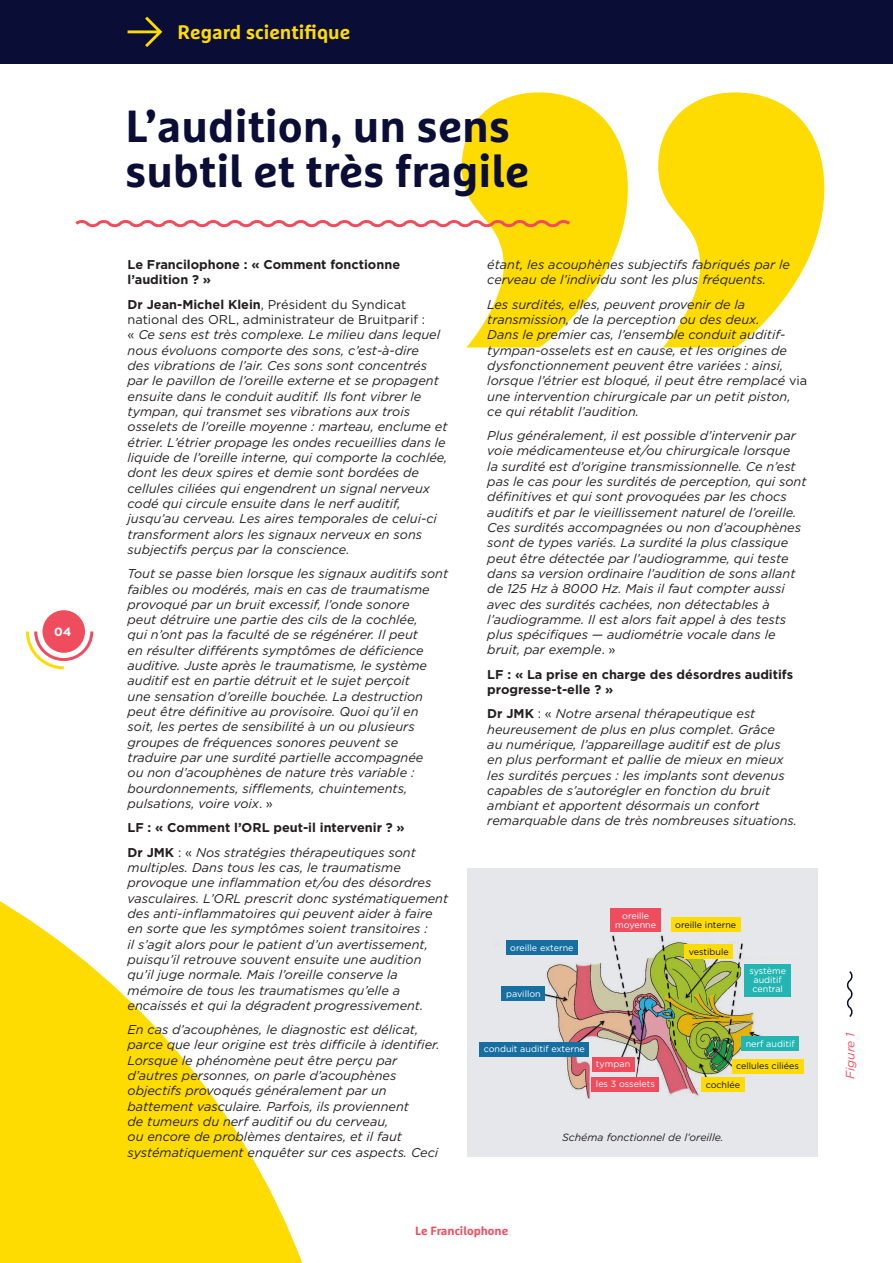
<style>
.page{position:relative;width:893px;height:1263px;background:#fff}
.page>*{position:absolute;margin:0;border:0;box-sizing:border-box;transform-origin:0 0}
.TITRE_H1{font:700 45px/45px "Marselis Pro";color:#0a0d36}
.TITRE_H1-2{font:700 19.5px "Marselis Pro";color:#ffdc01}
.t1{font:italic 12.75px/15.3px "Gotham";color:#231f20}
.t2{font:700 12.75px/15.3px "Gotham";color:#231f20}
.t3{font:700 12px "Marselis Pro";color:#ef4d5e}
.t4{font:italic 12px "Gotham";color:#ef4d5e}
.TITRE_H1-3{font:700 12px "Gotham";color:#fff}
.yiv0106089968msonorm{font:italic 10.5px "Gotham";color:#231f20}
.yiv0106089968msonorm-2{font:9px/9px "Gotham";color:#fff;text-align:center}
.yiv0106089968msonorm-3{font:9px "Gotham";color:#0a0d36}
.s1{font-weight:700;font-style:normal}
.s2{font-style:normal}
</style>
<div class="page">
<svg style="left:0;top:874px;width:468px;height:389px"></svg>
<svg style="left:658px;top:92px;width:166px;height:255px"></svg>
<div style="left:0;top:0;width:893px;height:64px;background:#0a0d36"></div>
<hr style="left:128px;top:30px;width:32px;height:3px;background:#ffdc01">
<svg style="left:142px;top:16px;width:21px;height:31px"></svg>
<svg style="left:846px;top:971px;width:7px;height:46px"></svg>
<svg style="left:75px;top:92px;width:553px;height:255px"></svg>
<div style="left:43px;top:610px;width:42px;height:43px;background:#ef4d5e;border-radius:50%"></div>
<svg style="left:26px;top:628px;width:68px;height:42px"></svg>
<div style="left:468px;top:868px;width:350px;height:289px;background:#e6e7ea"></div>
<img style="left:498px;top:917px;width:299px;height:182px">
<div style="left:479px;top:1042px;width:110px;height:15px;background:#166fa1"></div>
<div style="left:592px;top:1057px;width:42px;height:14px;background:#ef4d5e"></div>
<div style="left:592px;top:1077px;width:67px;height:15px;background:#ef4d5e"></div>
<div style="left:610px;top:908px;width:51px;height:24px;background:#ef4d5e"></div>
<div style="left:502px;top:986px;width:43px;height:15px;background:#166fa1"></div>
<div style="left:506px;top:940px;width:72px;height:15px;background:#166fa1"></div>
<div style="left:684px;top:944px;width:49px;height:15px;background:#ffdc01"></div>
<div style="left:701px;top:1077px;width:43px;height:15px;background:#ffdc01"></div>
<div style="left:732px;top:1059px;width:71px;height:14px;background:#ffdc01"></div>
<div style="left:741px;top:1036px;width:58px;height:15px;background:#22b5b2"></div>
<div style="left:745px;top:963px;width:46px;height:33px;background:#22b5b2"></div>
<div style="left:671px;top:917px;width:69px;height:15px;background:#ffdc01"></div>
<p class="TITRE_H1-3" style="left:54px;top:624px;width:19px">04</p>
<p class="TITRE_H1-2" style="left:178px;top:20px;width:174px">Regard scientifique</p>
<p class="TITRE_H1" style="left:125px;top:103px;width:405px">L’audition, un sens subtil et très fragile</p>
<p class="t2" style="left:128px;top:257px;width:274px">Le Francilophone : « Comment fonctionne l’audition ? »</p>
<p class="t1" style="left:128px;top:296px;width:321px"><span class="s1">Dr Jean-Michel Klein</span><span class="s2">, Président du Syndicat national des ORL, administrateur de Bruitparif :<br>«</span> Ce sens est très complexe. Le milieu dans lequel nous évoluons comporte des sons, c’est-à-dire<br>des vibrations de l’air. Ces sons sont concentrés par le pavillon de l’oreille externe et se propagent ensuite dans le conduit auditif. Ils font vibrer le tympan, qui transmet ses vibrations aux trois osselets de l’oreille moyenne : marteau, enclume et étrier. L’étrier propage les ondes recueillies dans le liquide de l’oreille interne, qui comporte la cochlée, dont les deux spires et demie sont bordées de cellules ciliées qui engendrent un signal nerveux codé qui circule ensuite dans le nerf auditif, jusqu’au cerveau. Les aires temporales de celui-ci transforment alors les signaux nerveux en sons subjectifs perçus par la conscience.</p>
<p class="t1" style="left:128px;top:566px;width:322px">Tout se passe bien lorsque les signaux auditifs sont faibles ou modérés, mais en cas de traumatisme provoqué par un bruit excessif, l’onde sonore<br>peut détruire une partie des cils de la cochlée,<br>qui n’ont pas la faculté de se régénérer. Il peut<br>en résulter différents symptômes de déficience auditive. Juste après le traumatisme, le système auditif est en partie détruit et le sujet perçoit<br>une sensation d’oreille bouchée. La destruction peut être définitive au provisoire. Quoi qu’il en<br>soit, les pertes de sensibilité à un ou plusieurs groupes de fréquences sonores peuvent se traduire par une surdité partielle accompagnée<br>ou non d’acouphènes de nature très variable : bourdonnements, sifflements, chuintements, pulsations, voire voix<span class="s2">. »</span></p>
<p class="t2" style="left:128px;top:820px;width:279px">LF : « Comment l’ORL peut-il intervenir ? »</p>
<p class="t1" style="left:128px;top:844px;width:322px"><span class="s1">Dr JMK</span> <span class="s2">: «</span> Nos stratégies thérapeutiques sont multiples. Dans tous les cas, le traumatisme provoque une inflammation et/ou des désordres vasculaires. L’ORL prescrit donc systématiquement des anti-inflammatoires qui peuvent aider à faire en sorte que les symptômes soient transitoires :<br>il s’agit alors pour le patient d’un avertissement, puisqu’il retrouve souvent ensuite une audition qu’il juge normale. Mais l’oreille conserve la mémoire de tous les traumatismes qu’elle a encaissés et qui la dégradent progressivement.</p>
<p class="t1" style="left:128px;top:1022px;width:313px">En cas d’acouphènes, le diagnostic est délicat, parce que leur origine est très difficile à identifier.<br>Lorsque le phénomène peut être perçu par d’autres personnes, on parle d’acouphènes objectifs provoqués généralement par un battement vasculaire. Parfois, ils proviennent<br>de tumeurs du nerf auditif ou du cerveau,<br>ou encore de problèmes dentaires, et il faut systématiquement enquêter sur ces aspects. Ceci</p>
<p class="t1" style="left:487px;top:257px;width:304px">étant, les acouphènes subjectifs fabriqués par le cerveau de l’individu sont les plus fréquents.</p>
<p class="t1" style="left:487px;top:296px;width:321px">Les surdités, elles, peuvent provenir de la transmission, de la perception ou des deux.<br>Dans le premier cas, l’ensemble conduit auditif&shy;tympan-osselets est en cause, et les origines de dysfonctionnement peuvent être variées : ainsi, lorsque l’étrier est bloqué, il peut être remplacé <span class="s2">via </span>une intervention chirurgicale par un petit piston, ce qui rétablit l’audition.</p>
<p class="t1" style="left:487px;top:428px;width:321px">Plus généralement, il est possible d’intervenir par voie médicamenteuse et/ou chirurgicale lorsque<br>la surdité est d’origine transmissionnelle. Ce n’est pas le cas pour les surdités de perception, qui sont définitives et qui sont provoquées par les chocs auditifs et par le vieillissement naturel de l’oreille.<br>Ces surdités accompagnées ou non d’acouphènes sont de types variés. La surdité la plus classique peut être détectée par l’audiogramme, qui teste dans sa version ordinaire l’audition de sons allant de 125 Hz à 8000 Hz. Mais il faut compter aussi avec des surdités cachées, non détectables à l’audiogramme. Il est alors fait appel à des tests plus spécifiques — audiométrie vocale dans le bruit, par exemple<span class="s2">. »</span></p>
<p class="t2" style="left:487px;top:666px;width:307px">LF : « La prise en charge des désordres auditifs progresse-t-elle ? »</p>
<p class="t1" style="left:487px;top:706px;width:311px"><span class="s1">Dr JMK</span> <span class="s2">: «</span> Notre arsenal thérapeutique est heureusement de plus en plus complet. Grâce<br>au numérique, l’appareillage auditif est de plus en plus performant et pallie de mieux en mieux les surdités perçues : les implants sont devenus capables de s’autorégler en fonction du bruit ambiant et apportent désormais un confort remarquable dans de très nombreuses situations.</p>
<p class="yiv0106089968msonorm-2" style="left:510px;top:943px;width:65px">oreille externe</p>
<p class="yiv0106089968msonorm-2" style="left:506px;top:989px;width:36px">pavillon</p>
<p class="yiv0106089968msonorm-2" style="left:615px;top:911px;width:42px">oreille moyenne</p>
<p class="yiv0106089968msonorm-2" style="left:484px;top:1044px;width:103px">conduit auditif externe</p>
<p class="yiv0106089968msonorm-2" style="left:596px;top:1059px;width:36px">tympan</p>
<p class="yiv0106089968msonorm-2" style="left:596px;top:1079px;width:60px">les 3 osselets</p>
<p class="yiv0106089968msonorm-3" style="left:675px;top:919px;width:62px">oreille interne</p>
<p class="yiv0106089968msonorm-3" style="left:689px;top:946px;width:41px">vestibule</p>
<p class="yiv0106089968msonorm-2" style="left:749px;top:966px;width:38px">système auditif central</p>
<p class="yiv0106089968msonorm-2" style="left:746px;top:1039px;width:50px">nerf auditif</p>
<p class="yiv0106089968msonorm-3" style="left:736px;top:1060px;width:64px">cellules ciliées</p>
<p class="yiv0106089968msonorm-3" style="left:706px;top:1079px;width:36px">cochlée</p>
<p class="yiv0106089968msonorm" style="left:562px;top:1131px;width:163px">Schéma fonctionnel de l’oreille.</p>
<p class="t3" style="left:415px;top:1224px;width:94px">Le Francilophone</p>
<p class="t4" style="left:843px;top:1079px;width:48px;rotate:-90deg">Figure 1</p>
</div>
